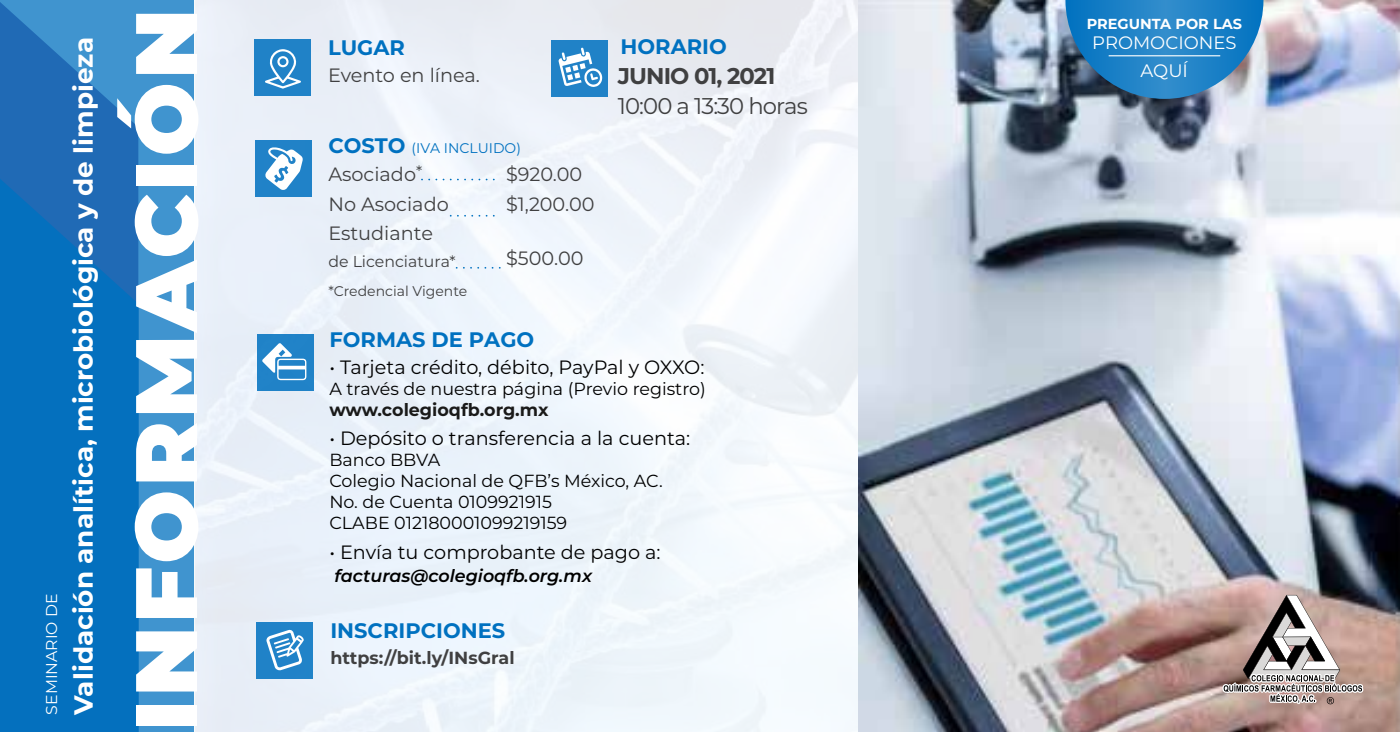
<style>
.page{position:relative;width:1400px;height:732px;background:#fff}
.page>*{position:absolute;margin:0;border:0;box-sizing:border-box;transform-origin:0 0}
.t1{font:900 87.15px "Montserrat";letter-spacing:.04em;color:#fff}
.t2{font:700 26.25px "Montserrat";color:#fff}
.t3{font:22.75px "Montserrat";letter-spacing:-.04em;color:#404041}
.t4{font:700 22.75px "Montserrat";letter-spacing:-.04em;color:#404041}
.t5{font:700 21px "Montserrat";color:#0071c0}
.t6{font:19.25px "Montserrat";color:#000}
.t7{font:19.25px/29.8px "Montserrat";color:#404041}
.t8{font:18.03px/27.8px "Montserrat";color:#fff;text-align:center}
.t9{font:17.5px/21px "Montserrat";color:#000}
.t10{font:italic 600 17.5px "Montserrat";color:#000}
.t11{font:700 17.5px "Montserrat";color:#404041}
.t12{font:700 17.5px "Montserrat";color:#1a1a19}
.t13{font:15.75px "Montserrat";color:#404041}
.t14{font:15.75px "Montserrat";color:#fff}
.t15{font:700 14.53px "Montserrat";color:#fff}
.t16{font:14px "Montserrat";color:#0071c0}
.t17{font:14px "Montserrat";color:#404041}
.s1{font-weight:700;font-size:21px}
</style>
<div class="page">
<img style="left:194px;top:0;width:665px;height:732px">
<img style="left:859px;top:0;width:541px;height:732px">
<div style="left:0;top:0;width:194px;height:732px;background:#4094cf"></div>
<svg style="left:0;top:2px;width:138px;height:175px;fill:#206ab5"></svg>
<svg style="left:0;top:177px;width:139px;height:555px;background:#076fbd"></svg>
<svg style="left:1222px;top:595px;width:141px;height:109px;background:#a99792"></svg>
<div style="left:255px;top:140px;width:57px;height:57px;background:#2082c8"></div>
<div style="left:551px;top:40px;width:57px;height:57px;background:#2182c7"></div>
<svg style="left:558px;top:48px;width:44px;height:39px"></svg>
<div style="left:254px;top:39px;width:57px;height:57px;background:#2082c7"></div>
<div style="left:257px;top:333px;width:56px;height:57px;background:#2082c7"></div>
<svg style="left:265px;top:49px;width:36px;height:40px"></svg>
<div style="left:257px;top:622px;width:56px;height:57px;background:#2082c8"></div>
<svg style="left:265px;top:147px;width:38px;height:43px"></svg>
<svg style="left:262px;top:343px;width:44px;height:37px"></svg>
<svg style="left:422px;top:179px;width:78px;height:1px"></svg>
<svg style="left:451px;top:215px;width:49px;height:1px"></svg>
<svg style="left:266px;top:629px;width:38px;height:41px"></svg>
<svg style="left:457px;top:267px;width:43px;height:1px"></svg>
<svg style="left:1065px;top:0;width:198px;height:99px;background:#3383bc"></svg>
<hr style="left:1109px;top:55px;width:111px;height:1px;background:#fff">
<p class="t14" style="left:41px;top:714px;width:122px;rotate:-90deg">SEMINARIO DE</p>
<h2 class="t2" style="left:65px;top:714px;width:678px;rotate:-90deg">Validación analítica, microbiológica y de limpieza</h2>
<h1 class="t1" style="left:101px;top:730px;width:723px;rotate:-90deg">INFORMACIÓN</h1>
<p class="t5" style="left:328px;top:32px;width:78px">LUGAR</p>
<p class="t7" style="left:328px;top:60px;width:153px">Evento en línea.</p>
<p class="t16" style="left:328px;top:139px;width:194px"><span class="s1">COSTO</span> (IVA INCLUIDO)</p>
<p class="t7" style="left:328px;top:158px;width:122px">Asociado<sup>*<br></sup>No Asociado<br>Estudiante</p>
<p class="t13" style="left:328px;top:250px;width:129px">de Licenciatura*</p>
<p class="t17" style="left:328px;top:282px;width:140px">*Credencial Vigente</p>
<p class="t7" style="left:506px;top:158px;width:90px">$920.00 $1,200.00</p>
<p class="t7" style="left:506px;top:242px;width:79px">$500.00</p>
<p class="t5" style="left:621px;top:31px;width:108px">HORARIO</p>
<h3 class="t4" style="left:618px;top:59px;width:159px">JUNIO 01, 2021</h3>
<h3 class="t3" style="left:618px;top:90px;width:192px">10:00 a 13:30 horas</h3>
<p class="t5" style="left:330px;top:324px;width:206px">FORMAS DE PAGO</p>
<p class="t6" style="left:329px;top:354px;width:377px">• Tarjeta crédito, débito, PayPal y OXXO:</p>
<p class="t9" style="left:329px;top:378px;width:378px">A través de nuestra página (Previo registro)</p>
<p class="t12" style="left:329px;top:397px;width:221px">www.colegioqfb.org.mx</p>
<p class="t6" style="left:329px;top:425px;width:363px">• Depósito o transferencia a la cuenta:</p>
<p class="t9" style="left:329px;top:448px;width:335px">Banco BBVA<br>Colegio Nacional de QFB’s México, AC.<br>No. de Cuenta 0109921915<br>CLABE 012180001099219159</p>
<p class="t6" style="left:329px;top:539px;width:333px">• Envía tu comprobante de pago a:</p>
<p class="t10" style="left:334px;top:563px;width:259px">facturas@colegioqfb.org.mx</p>
<p class="t5" style="left:330px;top:615px;width:176px">INSCRIPCIONES</p>
<p class="t11" style="left:330px;top:644px;width:186px">https://bit.ly/INsGral</p>
<p class="t15" style="left:1087px;top:14px;width:157px">PREGUNTA POR LAS</p>
<p class="t8" style="left:1092px;top:28px;width:146px">PROMOCIONES<br>AQUÍ</p>
</div>
